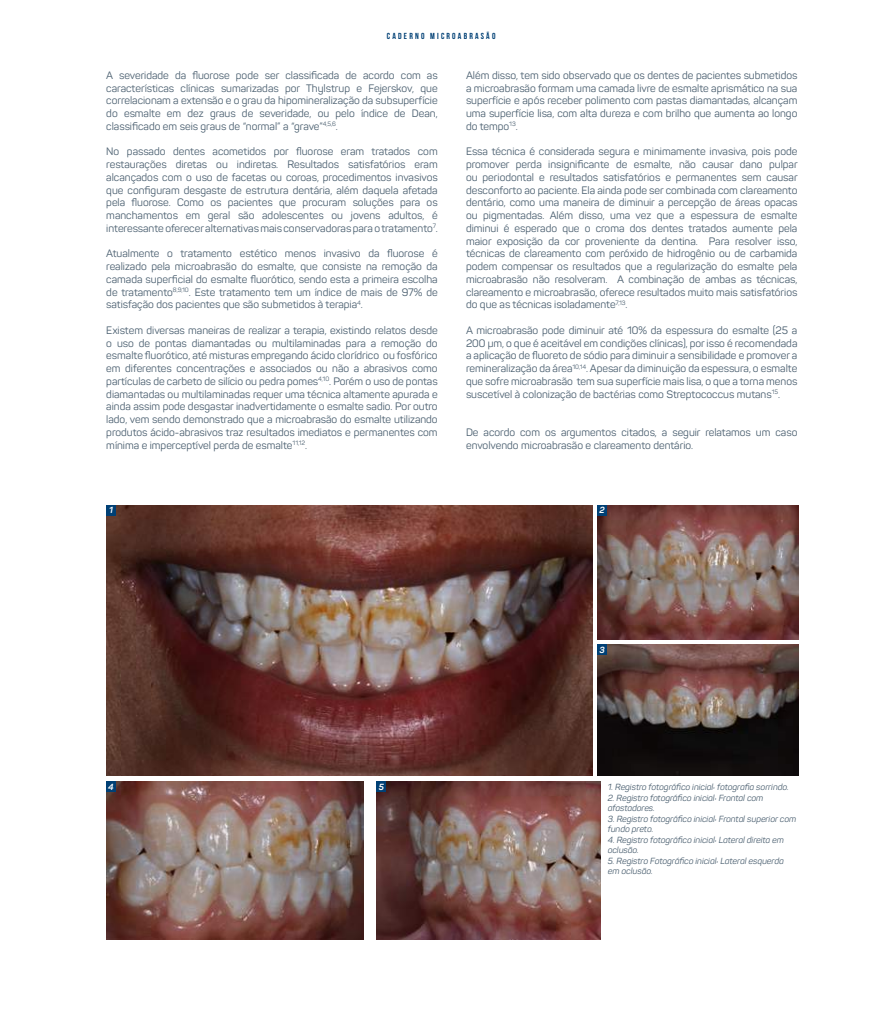
<style>
.page{position:relative;width:886px;height:1010px;background:#fff}
.page>*{position:absolute;margin:0;border:0;box-sizing:border-box;transform-origin:0 0}
.t1{font:10.62px/12.8px "Panton";color:#475c6d;text-align:justify}
.t2{font:italic 8.75px/10.5px "Panton";color:#475c6d}
.t3{font:8.75px "Bebas Neue";letter-spacing:.25em;color:#004075}
.t4{font:italic 700 8.75px "Panton";color:#fff}
</style>
<div class="page">
<img style="left:106px;top:505px;width:486px;height:271px">
<div style="left:106px;top:505px;width:10px;height:10px;background:#004075"></div>
<img style="left:597px;top:505px;width:201px;height:134px">
<img style="left:106px;top:781px;width:257px;height:158px">
<img style="left:377px;top:781px;width:223px;height:158px">
<img style="left:597px;top:644px;width:201px;height:132px">
<div style="left:597px;top:505px;width:10px;height:10px;background:#004075"></div>
<div style="left:597px;top:644px;width:10px;height:10px;background:#004075"></div>
<div style="left:106px;top:781px;width:10px;height:10px;background:#004075"></div>
<div style="left:377px;top:781px;width:9px;height:10px;background:#004075"></div>
<p class="t3" style="left:387px;top:31px;width:110px">CADERNO MICROABRASÃO</p>
<p class="t1" style="left:106px;top:69px;width:333px">A severidade da fluorose pode ser classificada de acordo com as características clínicas sumarizadas por Thylstrup e Fejerskov, que correlacionam a extensão e o grau da hipomineralização da subsuperfície do esmalte em dez graus de severidade, ou pelo índice de Dean, classificado em seis graus de “normal” a “grave”<sup>4,5,6</sup>.</p>
<p class="t1" style="left:106px;top:145px;width:333px">No passado dentes acometidos por fluorose eram tratados com restaurações diretas ou indiretas. Resultados satisfatórios eram alcançados com o uso de facetas ou coroas, procedimentos invasivos que configuram desgaste de estrutura dentária, além daquela afetada pela fluorose. Como os pacientes que procuram soluções para os manchamentos em geral são adolescentes ou jovens adultos, é interessante oferecer alternativas mais conservadoras para o tratamento<sup>7</sup>.</p>
<p class="t1" style="left:106px;top:247px;width:333px">Atualmente o tratamento estético menos invasivo da fluorose é realizado pela microabrasão do esmalte, que consiste na remoção da camada superficial do esmalte fluorótico, sendo esta a primeira escolha de tratamento<sup>8,9,10</sup>. Este tratamento tem um índice de mais de 97% de satisfação dos pacientes que são submetidos à terapia<sup>4</sup>.</p>
<p class="t1" style="left:106px;top:324px;width:333px">Existem diversas maneiras de realizar a terapia, existindo relatos desde o uso de pontas diamantadas ou multilaminadas para a remoção do esmalte fluorótico, até misturas empregando ácido clorídrico ou fosfórico em diferentes concentrações e associados ou não a abrasivos como partículas de carbeto de silício ou pedra pomes<sup>4,10</sup>. Porém o uso de pontas diamantadas ou multilaminadas requer uma técnica altamente apurada e ainda assim pode desgastar inadvertidamente o esmalte sadio. Por outro lado, vem sendo demonstrado que a microabrasão do esmalte utilizando produtos ácido-abrasivos traz resultados imediatos e permanentes com mínima e imperceptível perda de esmalte<sup>11,12</sup>.</p>
<p class="t4" style="left:109px;top:505px;width:5px">1</p>
<p class="t1" style="left:466px;top:69px;width:333px">Além disso, tem sido observado que os dentes de pacientes submetidos a microabrasão formam uma camada livre de esmalte aprismático na sua superfície e após receber polimento com pastas diamantadas, alcançam uma superfície lisa, com alta dureza e com brilho que aumenta ao longo do tempo<sup>13</sup>.</p>
<p class="t1" style="left:466px;top:145px;width:333px">Essa técnica é considerada segura e minimamente invasiva, pois pode promover perda insignificante de esmalte, não causar dano pulpar ou periodontal e resultados satisfatórios e permanentes sem causar desconforto ao paciente. Ela ainda pode ser combinada com clareamento dentário, como uma maneira de diminuir a percepção de áreas opacas ou pigmentadas. Além disso, uma vez que a espessura de esmalte diminui é esperado que o croma dos dentes tratados aumente pela maior exposição da cor proveniente da dentina. Para resolver isso, técnicas de clareamento com peróxido de hidrogênio ou de carbamida podem compensar os resultados que a regularização do esmalte pela microabrasão não resolveram. A combinação de ambas as técnicas, clareamento e microabrasão, oferece resultados muito mais satisfatórios do que as técnicas isoladamente<sup>7,13</sup>.</p>
<p class="t1" style="left:466px;top:324px;width:333px">A microabrasão pode diminuir até 10% da espessura do esmalte (25 a 200 μm, o que é aceitável em condições clínicas), por isso é recomendada a aplicação de fluoreto de sódio para diminuir a sensibilidade e promover a remineralização da área<sup>10,14</sup>. Apesar da diminuição da espessura, o esmalte que sofre microabrasão tem sua superfície mais lisa, o que a torna menos suscetível à colonização de bactérias como Streptococcus mutans<sup>15</sup>.</p>
<p class="t1" style="left:466px;top:426px;width:333px">De acordo com os argumentos citados, a seguir relatamos um caso envolvendo microabrasão e clareamento dentário.</p>
<p class="t4" style="left:599px;top:505px;width:7px">2</p>
<p class="t4" style="left:108px;top:781px;width:7px">4</p>
<p class="t4" style="left:379px;top:781px;width:7px">5</p>
<p class="t4" style="left:599px;top:644px;width:7px">3</p>
<p class="t2" style="left:608px;top:782px;width:182px">1. Registro fotográfico inicial: fotografia sorrindo.</p>
<p class="t2" style="left:608px;top:792px;width:157px">2. Registro fotográfico inicial: Frontal com afastadores.</p>
<p class="t2" style="left:608px;top:813px;width:190px">3. Registro fotográfico inicial: Frontal superior com fundo preto.</p>
<p class="t2" style="left:608px;top:834px;width:178px">4. Registro fotográfico inicial: Lateral direita em oclusão.</p>
<p class="t2" style="left:608px;top:855px;width:177px">5. Registro Fotográfico inicial: Lateral esquerda em oclusão.</p>
</div>
